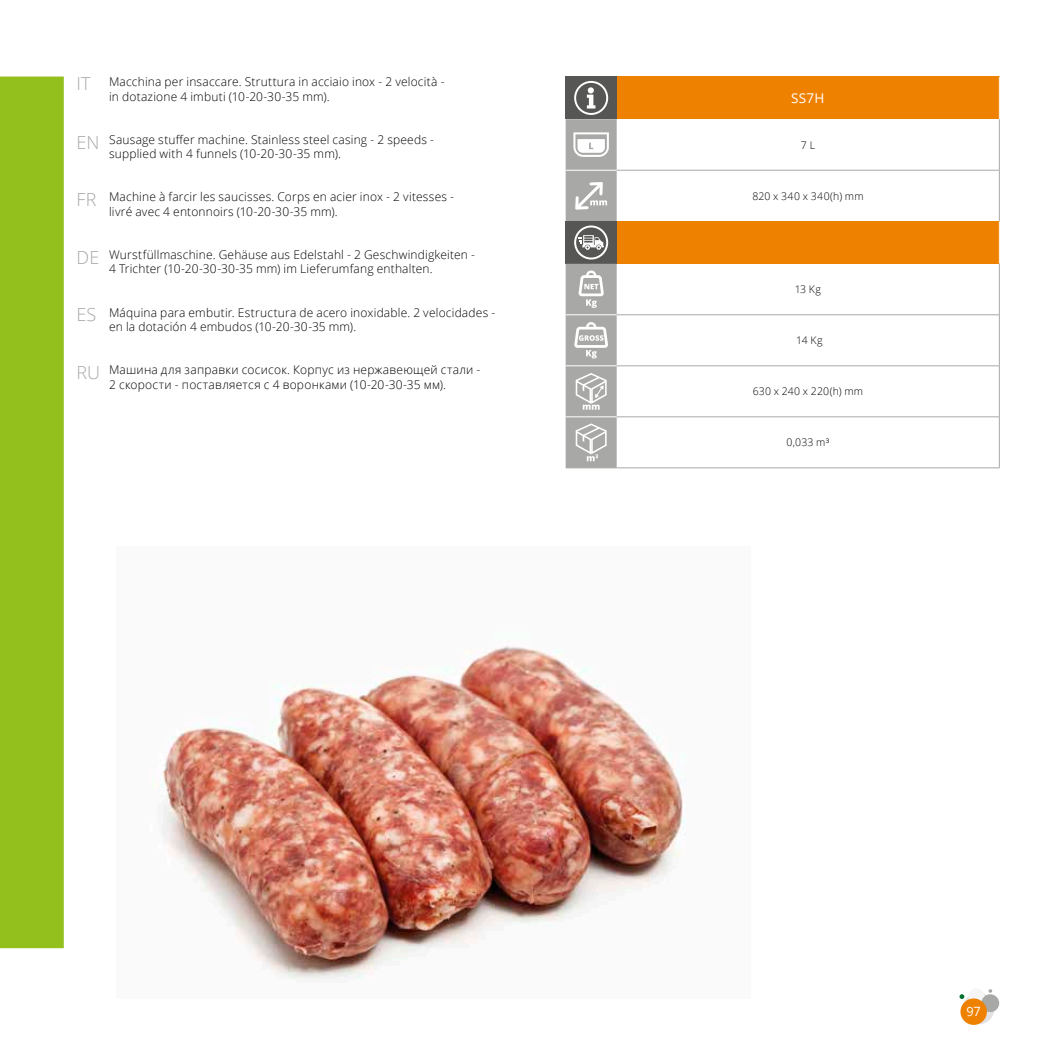
<style>
.page{position:relative;width:1063px;height:1063px;background:#fff}
.page>*{position:absolute;margin:0;border:0;box-sizing:border-box;transform-origin:0 0}
.t1{font:300 18px "Open Sans";color:#a8a8a6}
.t2{font:13.5px "Open Sans";color:#fff}
.t3{font:12.75px "Open Sans";color:#fff}
.t4{font:300 12px "Open Sans";letter-spacing:.015em;color:#000}
.t5{font:300 10.5px "Open Sans";letter-spacing:.02em;color:#000}
.t6{font:300 10.5px "Open Sans";letter-spacing:.04em;color:#000}
</style>
<div class="page">
<img style="left:153px;top:641px;width:532px;height:338px">
<div style="left:0;top:77px;width:64px;height:871px;background:#94c01e"></div>
<div style="left:566px;top:77px;width:51px;height:42px;background:#565655"></div>
<div style="left:617px;top:77px;width:382px;height:42px;background:#ef8100"></div>
<hr style="left:617px;top:170px;width:383px;height:1px;background:#a8a8a6">
<hr style="left:999px;top:119px;width:1px;height:51px;background:#a8a8a6">
<hr style="left:999px;top:170px;width:1px;height:51px;background:#a8a8a6">
<div style="left:574px;top:81px;width:34px;height:34px;border:2px solid #fff;border-radius:50%"></div>
<svg style="left:587px;top:95px;width:8px;height:14px"></svg>
<div style="left:588px;top:87px;width:6px;height:7px;background:#fff;border-radius:50%"></div>
<svg style="left:566px;top:119px;width:51px;height:102px"></svg>
<div style="left:566px;top:221px;width:51px;height:43px;background:#565655"></div>
<div style="left:617px;top:221px;width:382px;height:43px;background:#ef8100"></div>
<hr style="left:617px;top:315px;width:383px;height:1px;background:#a8a8a6">
<hr style="left:617px;top:366px;width:383px;height:1px;background:#a8a8a6">
<hr style="left:617px;top:417px;width:383px;height:1px;background:#a8a8a6">
<hr style="left:999px;top:264px;width:1px;height:51px;background:#a8a8a6">
<hr style="left:999px;top:315px;width:1px;height:51px;background:#a8a8a6">
<hr style="left:999px;top:366px;width:1px;height:51px;background:#a8a8a6">
<hr style="left:999px;top:417px;width:1px;height:51px;background:#a8a8a6">
<hr style="left:566px;top:468px;width:51px;height:1px;background:#a8a8a6">
<hr style="left:617px;top:468px;width:383px;height:1px;background:#a8a8a6">
<svg style="left:578px;top:235px;width:26px;height:15px"></svg>
<div style="left:574px;top:225px;width:34px;height:35px;border:2px solid #fff;border-radius:50%"></div>
<svg style="left:566px;top:264px;width:51px;height:204px"></svg>
<div style="left:969px;top:988px;width:15px;height:16px;background:#f5f5f5;border-radius:50%"></div>
<svg style="left:960px;top:989px;width:34px;height:35px"></svg>
<div style="left:981px;top:994px;width:18px;height:18px;background:#a8a8a6;border-radius:50%"></div>
<div style="left:960px;top:998px;width:27px;height:27px;background:#ef8100;border-radius:50%"></div>
<p class="t1" style="left:77px;top:71px;width:15px">IT</p>
<p class="t4" style="left:109px;top:74px;width:337px">Macchina per insaccare. Struttura in acciaio inox - 2 velocità -</p>
<p class="t4" style="left:109px;top:88px;width:222px">in dotazione 4 imbuti (10-20-30-35 mm).</p>
<p class="t1" style="left:77px;top:130px;width:24px">EN</p>
<p class="t4" style="left:109px;top:131px;width:326px">Sausage stuffer machine. Stainless steel casing - 2 speeds -</p>
<p class="t4" style="left:109px;top:146px;width:233px">supplied with 4 funnels (10-20-30-35 mm).</p>
<p class="t2" style="left:791px;top:89px;width:35px">SS7H</p>
<p class="t5" style="left:801px;top:138px;width:16px">7 L</p>
<p class="t1" style="left:77px;top:187px;width:21px">FR</p>
<p class="t4" style="left:109px;top:189px;width:346px">Machine à farcir les saucisses. Corps en acier inox - 2 vitesses -</p>
<p class="t4" style="left:109px;top:203px;width:230px">livré avec 4 entonnoirs (10-20-30-35 mm).</p>
<p class="t6" style="left:752px;top:189px;width:113px">820 x 340 x 340(h) mm</p>
<p class="t1" style="left:77px;top:245px;width:24px">DE</p>
<p class="t4" style="left:109px;top:247px;width:367px">Wurstfüllmaschine. Gehäuse aus Edelstahl - 2 Geschwindigkeiten -</p>
<p class="t4" style="left:109px;top:261px;width:325px">4 Trichter (10-20-30-30-35 mm) im Lieferumfang enthalten.</p>
<p class="t5" style="left:795px;top:282px;width:28px">13 Kg</p>
<p class="t1" style="left:77px;top:302px;width:21px">ES</p>
<p class="t4" style="left:109px;top:304px;width:388px">Máquina para embutir. Estructura de acero inoxidable. 2 velocidades -</p>
<p class="t4" style="left:109px;top:319px;width:249px">en la dotación 4 embudos (10-20-30-35 mm).</p>
<p class="t5" style="left:796px;top:333px;width:28px">14 Kg</p>
<p class="t1" style="left:77px;top:360px;width:25px">RU</p>
<p class="t4" style="left:109px;top:362px;width:373px">Машина для заправки сосисок. Корпус из нержавеющей стали -</p>
<p class="t4" style="left:109px;top:376px;width:339px">2 скорости - поставляется с 4 воронками (10-20-30-35 мм).</p>
<p class="t5" style="left:753px;top:384px;width:112px">630 x 240 x 220(h) mm</p>
<p class="t5" style="left:786px;top:435px;width:44px">0,033 m³</p>
<p class="t3" style="left:967px;top:1003px;width:16px">97</p>
</div>
